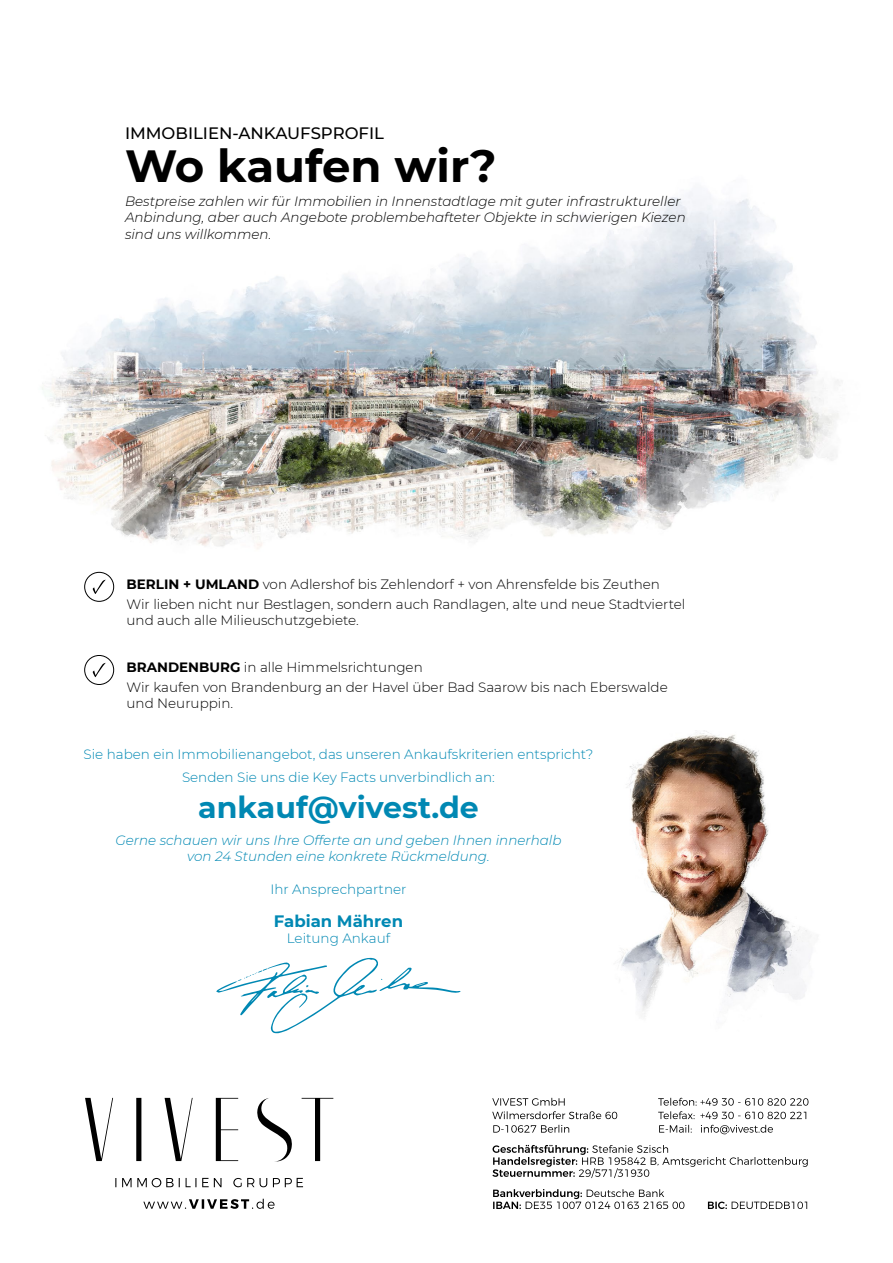
<style>
.page{position:relative;width:893px;height:1263px;background:#fff}
.page>*{position:absolute;margin:0;border:0;box-sizing:border-box;transform-origin:0 0}
.t1{font:700 45px "Montserrat";color:#000}
.t2{font:700 30px "Montserrat";color:#0088b3}
.t3{font:500 16.5px "Montserrat";color:#000}
.t4{font:700 16.5px "Montserrat";color:#0088b3}
.t5{font:300 13.5px/19.8px "Montserrat";color:#000}
.t6{font:italic 300 13.5px/16.2px "Montserrat";color:#000}
.t7{font:300 13.5px/22.5px "Montserrat";color:#0088b3;text-align:center}
.t8{font:italic 300 13.5px/16.2px "Montserrat";color:#0088b3;text-align:center}
.s1{font-weight:700}
</style>
<div class="page">
<img style="left:619px;top:730px;width:192px;height:287px">
<img style="left:42px;top:191px;width:798px;height:411px">
<div style="left:84px;top:572px;width:30px;height:30px;border:1px solid #000;border-radius:50%"></div>
<svg style="left:93px;top:580px;width:13px;height:14px"></svg>
<div style="left:84px;top:655px;width:30px;height:30px;border:1px solid #000;border-radius:50%"></div>
<svg style="left:93px;top:663px;width:13px;height:14px"></svg>
<svg style="left:216px;top:957px;width:245px;height:76px"></svg>
<svg style="left:492px;top:1145px;width:316px;height:33px"></svg>
<svg style="left:493px;top:1189px;width:314px;height:20px"></svg>
<svg style="left:493px;top:1125px;width:76px;height:8px"></svg>
<svg style="left:492px;top:1098px;width:125px;height:21px"></svg>
<svg style="left:659px;top:1125px;width:114px;height:9px"></svg>
<svg style="left:658px;top:1098px;width:150px;height:21px"></svg>
<svg style="left:115px;top:1178px;width:188px;height:9px"></svg>
<svg style="left:85px;top:1098px;width:248px;height:63px"></svg>
<svg style="left:143px;top:1199px;width:132px;height:10px"></svg>
<p class="t3" style="left:125px;top:121px;width:260px">IMMOBILIEN-ANKAUFSPROFIL</p>
<h1 class="t1" style="left:125px;top:134px;width:373px">Wo kaufen wir?</h1>
<p class="t6" style="left:125px;top:193px;width:562px">Bestpreise zahlen wir für Immobilien in Innenstadtlage mit guter infrastruktureller<br>Anbindung, aber auch Angebote problembehafteter Objekte in schwierigen Kiezen sind uns willkommen.</p>
<p class="t5" style="left:127px;top:574px;width:560px"><span class="s1">BERLIN + UMLAND</span> von Adlershof bis Zehlendorf + von Ahrensfelde bis Zeuthen<br>Wir lieben nicht nur Bestlagen, sondern auch Randlagen, alte und neue Stadtviertel</p>
<p class="t5" style="left:127px;top:610px;width:234px">und auch alle Milieuschutzgebiete.</p>
<p class="t5" style="left:127px;top:657px;width:543px"><span class="s1">BRANDENBURG</span> in alle Himmelsrichtungen<br>Wir kaufen von Brandenburg an der Havel über Bad Saarow bis nach Eberswalde</p>
<p class="t5" style="left:127px;top:693px;width:108px">und Neuruppin.</p>
<p class="t7" style="left:84px;top:743px;width:511px">Sie haben ein Immobilienangebot, das unseren Ankaufskriterien entspricht?<br>Senden Sie uns die Key Facts unverbindlich an:</p>
<h2 class="t2" style="left:198px;top:786px;width:282px">ankauf@vivest.de</h2>
<p class="t8" style="left:115px;top:831px;width:448px">Gerne schauen wir uns Ihre Offerte an und geben Ihnen innerhalb von 24 Stunden eine konkrete Rückmeldung.</p>
<p class="t7" style="left:270px;top:877px;width:137px">Ihr Ansprechpartner</p>
<p class="t4" style="left:274px;top:909px;width:131px">Fabian Mähren</p>
<p class="t7" style="left:287px;top:926px;width:105px">Leitung Ankauf</p>
</div>
